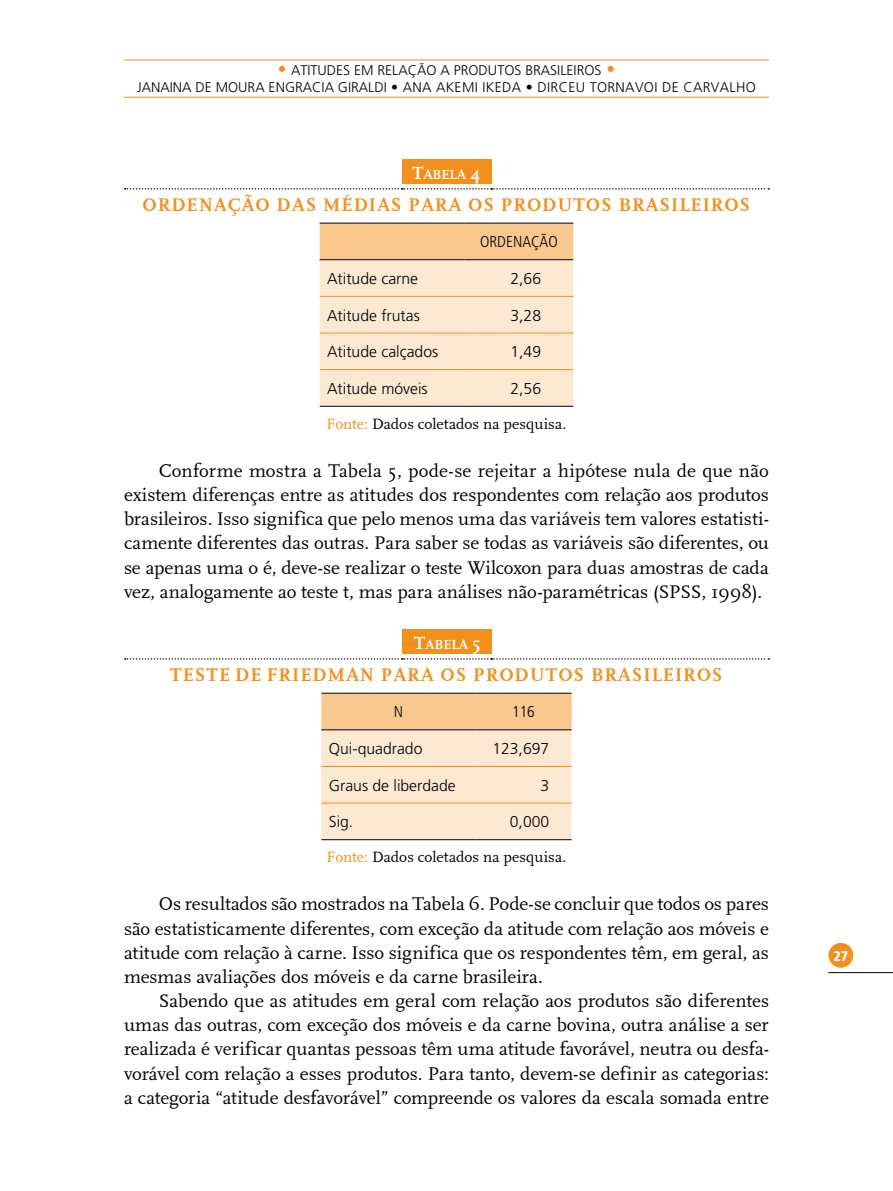
<style>
.page{position:relative;width:893px;height:1191px;background:#fff}
.page>*{position:absolute;margin:0;border:0;box-sizing:border-box;transform-origin:0 0}
.t1{font:19.25px/24.2px "FF Scala";color:#000;text-align:justify}
.t2{font:700 19.25px "FF Scala";letter-spacing:.05em;color:#f3901d}
.t3{font:300 15.75px "Frutiger";color:#000}
.t4{font:15.75px "FF Scala";color:#000}
.t5{font:300 condensed 15.75px "Frutiger";color:#000}
.t6{font:300 14px "Frutiger";letter-spacing:.01em;color:#000}
.t7{font:900 condensed 14px "Frutiger";color:#fff}
.t8{font:700 13.83px "FF Scala";color:#fff}
.s1{font-size:17.5px;color:#f3901d}
.s2{font-size:18.38px}
.s3{color:#f3901d}
</style>
<div class="page">
<div style="left:828px;top:943px;width:25px;height:24px;background:#f3901d;border-radius:50%"></div>
<hr style="left:828px;top:972px;width:65px;height:1px;background:#000">
<hr style="left:124px;top:97px;width:645px;height:1px;background:#f3901d">
<hr style="left:124px;top:60px;width:645px;height:1px;background:#f3901d">
<div style="left:402px;top:159px;width:89px;height:25px;background:#f3901d"></div>
<svg style="left:125px;top:188px;width:644px;height:1px"></svg>
<svg style="left:320px;top:224px;width:253px;height:182px;background:#fbe1c3"></svg>
<hr style="left:320px;top:223px;width:144px;height:1px;background:#000">
<hr style="left:464px;top:223px;width:109px;height:1px;background:#000">
<hr style="left:320px;top:259px;width:144px;height:1px;background:#000">
<hr style="left:464px;top:259px;width:109px;height:1px;background:#000">
<hr style="left:320px;top:406px;width:144px;height:1px;background:#000">
<hr style="left:464px;top:406px;width:109px;height:1px;background:#000">
<hr style="left:320px;top:296px;width:144px;height:1px;background:#f3901d">
<hr style="left:464px;top:296px;width:109px;height:1px;background:#f3901d">
<hr style="left:320px;top:332px;width:144px;height:1px;background:#f3901d">
<hr style="left:464px;top:332px;width:109px;height:1px;background:#f3901d">
<hr style="left:320px;top:369px;width:144px;height:1px;background:#f3901d">
<hr style="left:464px;top:369px;width:109px;height:1px;background:#f3901d">
<div style="left:402px;top:629px;width:89px;height:24px;background:#f3901d"></div>
<svg style="left:125px;top:658px;width:644px;height:1px"></svg>
<svg style="left:321px;top:694px;width:251px;height:145px;background:#fbdfc0"></svg>
<hr style="left:321px;top:693px;width:154px;height:1px;background:#000">
<hr style="left:475px;top:693px;width:97px;height:1px;background:#000">
<hr style="left:321px;top:729px;width:154px;height:1px;background:#000">
<hr style="left:475px;top:729px;width:97px;height:1px;background:#000">
<hr style="left:321px;top:839px;width:154px;height:1px;background:#000">
<hr style="left:475px;top:839px;width:97px;height:1px;background:#000">
<hr style="left:321px;top:766px;width:154px;height:1px;background:#f3901d">
<hr style="left:475px;top:766px;width:97px;height:1px;background:#f3901d">
<hr style="left:321px;top:802px;width:154px;height:1px;background:#f3901d">
<hr style="left:475px;top:802px;width:97px;height:1px;background:#f3901d">
<p class="t6" style="left:278px;top:62px;width:31px"><span class="s1">•</span> atitude</p>
<p class="t6" style="left:343px;top:62px;width:136px">s em relação a produto</p>
<p class="t6" style="left:514px;top:62px;width:102px">s brasilei ros <span class="s1">•</span></p>
<p class="t6" style="left:137px;top:79px;width:15px">JANA</p>
<p class="t6" style="left:170px;top:79px;width:244px">INA DE MOURA ENGRACIA GIRALDI • ANA</p>
<p class="t6" style="left:436px;top:79px;width:181px">AKEMI IKEDA • DIRCEU TORNA</p>
<p class="t6" style="left:635px;top:79px;width:122px">VOI DE CARVALHO</p>
<p class="t8" style="left:412px;top:167px;width:70px"><span class="s2">T</span>ABELA <span class="s2">4</span></p>
<p class="t2" style="left:143px;top:194px;width:15px">ORDENAÇÃO</p>
<p class="t2" style="left:277px;top:194px;width:14px">DAS</p>
<p class="t2" style="left:323px;top:194px;width:43px">MÉDIAS</p>
<p class="t2" style="left:408px;top:194px;width:27px">PARA</p>
<p class="t2" style="left:468px;top:194px;width:61px">OS PRODUTOS</p>
<p class="t2" style="left:619px;top:194px;width:26px">BRASILEIROS</p>
<p class="t5" style="left:480px;top:233px;width:79px">ORDENAÇÃO</p>
<p class="t3" style="left:327px;top:270px;width:93px">Atitude carne</p>
<p class="t3" style="left:510px;top:270px;width:32px">2,66</p>
<p class="t3" style="left:327px;top:306px;width:94px">Atitude frutas</p>
<p class="t3" style="left:510px;top:306px;width:32px">3,28</p>
<p class="t3" style="left:327px;top:343px;width:113px">Atitude calçados</p>
<p class="t3" style="left:510px;top:343px;width:32px">1,49</p>
<p class="t3" style="left:327px;top:379px;width:102px">Atitude móveis</p>
<p class="t3" style="left:510px;top:379px;width:32px">2,56</p>
<p class="t4" style="left:327px;top:415px;width:241px"><span class="s3">Fonte:</span> Dados coletados na pesquisa.</p>
<p class="t1" style="left:124px;top:459px;width:646px;text-indent:35px">Conforme mostra a Tabela 5, pode-se rejeitar a hipótese nula de que não existem diferenças entre as atitudes dos respondentes com relação aos produtos brasileiros. Isso significa que pelo menos uma das variáveis tem valores estatisti&shy;camente diferentes das outras. Para saber se todas as variáveis são diferentes, ou se apenas uma o é, deve-se realizar o teste Wilcoxon para duas amostras de cada vez, analogamente ao teste t, mas para análises não-paramétricas (SPSS, 1998).</p>
<p class="t8" style="left:414px;top:637px;width:68px"><span class="s2">T</span>ABELA <span class="s2">5</span></p>
<p class="t2" style="left:170px;top:663px;width:13px">TESTE</p>
<p class="t2" style="left:235px;top:663px;width:58px">DE FRIEDMAN</p>
<p class="t2" style="left:381px;top:663px;width:27px">PARA</p>
<p class="t2" style="left:440px;top:663px;width:61px">OS PRODUTOS</p>
<p class="t2" style="left:591px;top:663px;width:26px">BRASILEIROS</p>
<p class="t5" style="left:394px;top:703px;width:11px">N</p>
<p class="t5" style="left:512px;top:703px;width:24px">116</p>
<p class="t3" style="left:329px;top:739px;width:95px">Qui-quadrado</p>
<p class="t3" style="left:492px;top:739px;width:58px">123,697</p>
<p class="t3" style="left:329px;top:776px;width:128px">Graus de liberdade</p>
<p class="t3" style="left:541px;top:776px;width:10px">3</p>
<p class="t3" style="left:329px;top:813px;width:26px">Sig.</p>
<p class="t3" style="left:510px;top:813px;width:41px">0,000</p>
<p class="t4" style="left:327px;top:848px;width:241px"><span class="s3">Fonte:</span> Dados coletados na pesquisa.</p>
<p class="t1" style="left:159px;top:892px;width:612px">Os resultados são mostrados na Tabela 6. Pode-se concluir que todos os pares</p>
<p class="t1" style="left:124px;top:916px;width:646px">são estatisticamente diferentes, com exceção da atitude com relação aos móveis e</p>
<p class="t1" style="left:124px;top:940px;width:646px">atitude com relação à carne. Isso significa que os respondentes têm, em geral, as</p>
<p class="t1" style="left:124px;top:965px;width:420px">mesmas avaliações dos móveis e da carne brasileira.</p>
<p class="t1" style="left:159px;top:989px;width:612px">Sabendo que as atitudes em geral com relação aos produtos são diferentes</p>
<p class="t1" style="left:124px;top:1013px;width:646px">umas das outras, com exceção dos móveis e da carne bovina, outra análise a ser</p>
<p class="t1" style="left:124px;top:1037px;width:646px">realizada é verificar quantas pessoas têm uma atitude favorável, neutra ou desfa-</p>
<p class="t1" style="left:124px;top:1061px;width:646px">vorável com relação a esses produtos. Para tanto, devem-se definir as categorias:</p>
<p class="t1" style="left:124px;top:1085px;width:646px">a categoria “atitude desfavorável” compreende os valores da escala somada entre</p>
<p class="t7" style="left:834px;top:947px;width:16px">27</p>
</div>
